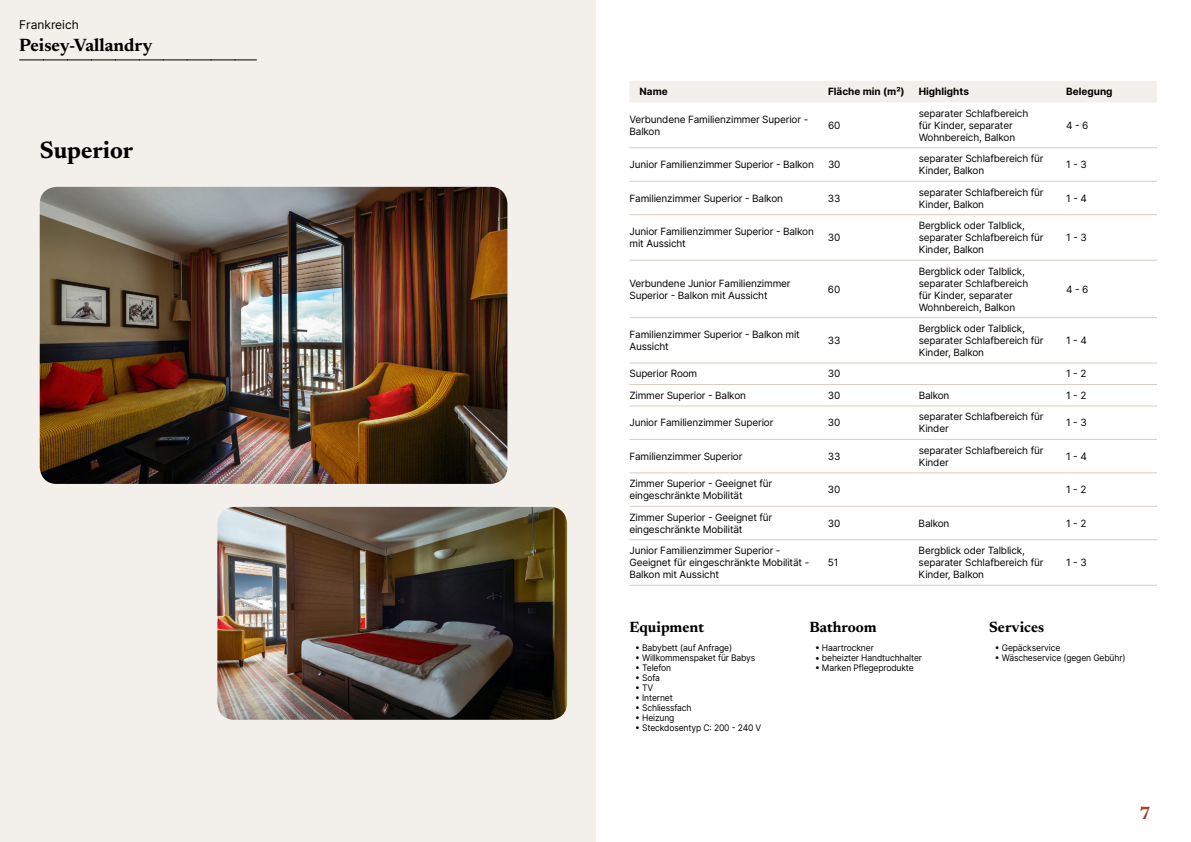
<style>
.page{position:relative;width:1191px;height:842px;background:#fff}
.page>*{position:absolute;margin:0;border:0;box-sizing:border-box;transform-origin:0 0}
.t1{font:700 24px "Newsreader 24 pt";color:#000}
.t2{font:700 18px "Newsreader 24 pt";color:#000}
.t3{font:700 18px "Newsreader 24 pt";color:#9d432c}
.t4{font:700 15px "Newsreader 24 pt";color:#000}
.t5{font:12px "Inter";color:#000}
.t6{font:10px/12px "Inter";letter-spacing:-.015em;color:#000}
.t7{font:700 10px "Inter";color:#000}
.t8{font:9px "Inter";letter-spacing:-.015em;color:#000;scale:.95 1}
</style>
<div class="page">
<div style="left:0;top:0;width:595px;height:842px;background:#f3f0ec"></div>
<img style="left:40px;top:187px;width:467px;height:297px">
<img style="left:217px;top:507px;width:350px;height:213px">
<svg style="left:20px;top:60px;width:236px;height:1px"></svg>
<div style="left:630px;top:81px;width:527px;height:21px;background:#f3f0ec"></div>
<hr style="left:629px;top:147px;width:199px;height:1px;background:#d7cdc1">
<hr style="left:828px;top:147px;width:90px;height:1px;background:#d7cdc1">
<hr style="left:918px;top:147px;width:148px;height:1px;background:#d7cdc1">
<hr style="left:1066px;top:147px;width:91px;height:1px;background:#d7cdc1">
<hr style="left:629px;top:181px;width:199px;height:1px;background:#d7cdc1">
<hr style="left:828px;top:181px;width:90px;height:1px;background:#d7cdc1">
<hr style="left:918px;top:181px;width:148px;height:1px;background:#d7cdc1">
<hr style="left:1066px;top:181px;width:91px;height:1px;background:#d7cdc1">
<hr style="left:629px;top:214px;width:199px;height:1px;background:#d7cdc1">
<hr style="left:828px;top:214px;width:90px;height:1px;background:#d7cdc1">
<hr style="left:918px;top:214px;width:148px;height:1px;background:#d7cdc1">
<hr style="left:1066px;top:214px;width:91px;height:1px;background:#d7cdc1">
<hr style="left:629px;top:260px;width:199px;height:1px;background:#d7cdc1">
<hr style="left:828px;top:260px;width:90px;height:1px;background:#d7cdc1">
<hr style="left:918px;top:260px;width:148px;height:1px;background:#d7cdc1">
<hr style="left:1066px;top:260px;width:91px;height:1px;background:#d7cdc1">
<hr style="left:629px;top:317px;width:199px;height:1px;background:#d7cdc1">
<hr style="left:828px;top:317px;width:90px;height:1px;background:#d7cdc1">
<hr style="left:918px;top:317px;width:148px;height:1px;background:#d7cdc1">
<hr style="left:1066px;top:317px;width:91px;height:1px;background:#d7cdc1">
<hr style="left:629px;top:363px;width:199px;height:1px;background:#d7cdc1">
<hr style="left:828px;top:363px;width:90px;height:1px;background:#d7cdc1">
<hr style="left:918px;top:363px;width:148px;height:1px;background:#d7cdc1">
<hr style="left:1066px;top:363px;width:91px;height:1px;background:#d7cdc1">
<hr style="left:629px;top:384px;width:199px;height:1px;background:#d7cdc1">
<hr style="left:828px;top:384px;width:90px;height:1px;background:#d7cdc1">
<hr style="left:918px;top:384px;width:148px;height:1px;background:#d7cdc1">
<hr style="left:1066px;top:384px;width:91px;height:1px;background:#d7cdc1">
<hr style="left:629px;top:405px;width:199px;height:1px;background:#d7cdc1">
<hr style="left:828px;top:405px;width:90px;height:1px;background:#d7cdc1">
<hr style="left:918px;top:405px;width:148px;height:1px;background:#d7cdc1">
<hr style="left:1066px;top:405px;width:91px;height:1px;background:#d7cdc1">
<hr style="left:629px;top:439px;width:199px;height:1px;background:#d7cdc1">
<hr style="left:828px;top:439px;width:90px;height:1px;background:#d7cdc1">
<hr style="left:918px;top:439px;width:148px;height:1px;background:#d7cdc1">
<hr style="left:1066px;top:439px;width:91px;height:1px;background:#d7cdc1">
<hr style="left:629px;top:472px;width:199px;height:1px;background:#d7cdc1">
<hr style="left:828px;top:472px;width:90px;height:1px;background:#d7cdc1">
<hr style="left:918px;top:472px;width:148px;height:1px;background:#d7cdc1">
<hr style="left:1066px;top:472px;width:91px;height:1px;background:#d7cdc1">
<hr style="left:629px;top:506px;width:199px;height:1px;background:#d7cdc1">
<hr style="left:828px;top:506px;width:90px;height:1px;background:#d7cdc1">
<hr style="left:918px;top:506px;width:148px;height:1px;background:#d7cdc1">
<hr style="left:1066px;top:506px;width:91px;height:1px;background:#d7cdc1">
<hr style="left:629px;top:539px;width:199px;height:1px;background:#d7cdc1">
<hr style="left:828px;top:539px;width:90px;height:1px;background:#d7cdc1">
<hr style="left:918px;top:539px;width:148px;height:1px;background:#d7cdc1">
<hr style="left:1066px;top:539px;width:91px;height:1px;background:#d7cdc1">
<hr style="left:629px;top:585px;width:199px;height:1px;background:#d7cdc1">
<hr style="left:828px;top:585px;width:90px;height:1px;background:#d7cdc1">
<hr style="left:918px;top:585px;width:148px;height:1px;background:#d7cdc1">
<hr style="left:1066px;top:585px;width:91px;height:1px;background:#d7cdc1">
<p class="t5" style="left:19px;top:15px;width:61px">Frankreich</p>
<h2 class="t2" style="left:19px;top:32px;width:134px">Peisey-Vallandry</h2>
<h1 class="t1" style="left:40px;top:133px;width:95px">Superior</h1>
<p class="t7" style="left:639px;top:84px;width:30px">Name</p>
<p class="t7" style="left:828px;top:84px;width:78px">Fläche min (m²)</p>
<p class="t7" style="left:918px;top:84px;width:52px">Highlights</p>
<p class="t7" style="left:1066px;top:84px;width:48px">Belegung</p>
<p class="t6" style="left:629px;top:113px;width:180px">Verbundene Familienzimmer Superior -<br>Balkon</p>
<p class="t6" style="left:828px;top:119px;width:14px">60</p>
<p class="t6" style="left:918px;top:107px;width:111px">separater Schlafbereich für Kinder, separater<br>Wohnbereich, Balkon</p>
<p class="t6" style="left:1066px;top:119px;width:24px">4 - 6</p>
<p class="t6" style="left:629px;top:158px;width:186px">Junior Familienzimmer Superior - Balkon</p>
<p class="t6" style="left:828px;top:158px;width:14px">30</p>
<p class="t6" style="left:918px;top:152px;width:126px">separater Schlafbereich für<br>Kinder, Balkon</p>
<p class="t6" style="left:1066px;top:158px;width:22px">1 - 3</p>
<p class="t6" style="left:629px;top:192px;width:155px">Familienzimmer Superior - Balkon</p>
<p class="t6" style="left:828px;top:192px;width:14px">33</p>
<p class="t6" style="left:918px;top:186px;width:126px">separater Schlafbereich für<br>Kinder, Balkon</p>
<p class="t6" style="left:1066px;top:192px;width:22px">1 - 4</p>
<p class="t6" style="left:629px;top:225px;width:186px">Junior Familienzimmer Superior - Balkon mit Aussicht</p>
<p class="t6" style="left:828px;top:231px;width:14px">30</p>
<p class="t6" style="left:918px;top:219px;width:126px">Bergblick oder Talblick, separater Schlafbereich für<br>Kinder, Balkon</p>
<p class="t6" style="left:1066px;top:231px;width:22px">1 - 3</p>
<p class="t6" style="left:629px;top:277px;width:163px">Verbundene Junior Familienzimmer<br>Superior - Balkon mit Aussicht</p>
<p class="t6" style="left:828px;top:283px;width:14px">60</p>
<p class="t6" style="left:629px;top:328px;width:172px">Familienzimmer Superior - Balkon mit<br>Aussicht</p>
<p class="t6" style="left:828px;top:334px;width:14px">33</p>
<p class="t6" style="left:918px;top:265px;width:111px">Bergblick oder Talblick, separater Schlafbereich für Kinder, separater<br>Wohnbereich, Balkon</p>
<p class="t6" style="left:918px;top:322px;width:126px">Bergblick oder Talblick, separater Schlafbereich für<br>Kinder, Balkon</p>
<p class="t6" style="left:1066px;top:283px;width:24px">4 - 6</p>
<p class="t6" style="left:1066px;top:334px;width:22px">1 - 4</p>
<p class="t6" style="left:629px;top:368px;width:69px">Superior Room</p>
<p class="t6" style="left:828px;top:368px;width:14px">30</p>
<p class="t6" style="left:1066px;top:368px;width:22px">1 - 2</p>
<p class="t6" style="left:629px;top:389px;width:118px">Zimmer Superior - Balkon</p>
<p class="t6" style="left:828px;top:389px;width:14px">30</p>
<p class="t6" style="left:918px;top:389px;width:32px">Balkon</p>
<p class="t6" style="left:1066px;top:389px;width:22px">1 - 2</p>
<p class="t6" style="left:629px;top:416px;width:145px">Junior Familienzimmer Superior</p>
<p class="t6" style="left:828px;top:416px;width:14px">30</p>
<p class="t6" style="left:918px;top:410px;width:126px">separater Schlafbereich für<br>Kinder</p>
<p class="t6" style="left:1066px;top:416px;width:22px">1 - 3</p>
<p class="t6" style="left:629px;top:450px;width:115px">Familienzimmer Superior</p>
<p class="t6" style="left:828px;top:450px;width:14px">33</p>
<p class="t6" style="left:918px;top:444px;width:126px">separater Schlafbereich für<br>Kinder</p>
<p class="t6" style="left:1066px;top:450px;width:22px">1 - 4</p>
<p class="t6" style="left:629px;top:477px;width:144px">Zimmer Superior - Geeignet für eingeschränkte Mobilität</p>
<p class="t6" style="left:828px;top:483px;width:14px">30</p>
<p class="t6" style="left:1066px;top:483px;width:22px">1 - 2</p>
<p class="t6" style="left:629px;top:511px;width:144px">Zimmer Superior - Geeignet für eingeschränkte Mobilität</p>
<p class="t6" style="left:828px;top:517px;width:14px">30</p>
<p class="t6" style="left:918px;top:517px;width:32px">Balkon</p>
<p class="t6" style="left:1066px;top:517px;width:22px">1 - 2</p>
<p class="t6" style="left:629px;top:544px;width:181px">Junior Familienzimmer Superior -<br>Geeignet für eingeschränkte Mobilität -<br>Balkon mit Aussicht</p>
<p class="t6" style="left:918px;top:544px;width:126px">Bergblick oder Talblick, separater Schlafbereich für<br>Kinder, Balkon</p>
<p class="t6" style="left:1066px;top:556px;width:22px">1 - 3</p>
<p class="t6" style="left:828px;top:556px;width:12px">51</p>
<h3 class="t4" style="left:629px;top:616px;width:76px">Equipment</h3>
<p class="t8" style="left:635px;top:641px;width:104px">• Babybett (auf Anfrage)</p>
<p class="t8" style="left:635px;top:651px;width:128px">• Willkommenspaket für Babys</p>
<p class="t8" style="left:635px;top:661px;width:39px">• Telefon</p>
<p class="t8" style="left:635px;top:671px;width:28px">• Sofa</p>
<p class="t8" style="left:635px;top:681px;width:21px">• TV</p>
<p class="t8" style="left:635px;top:691px;width:41px">• Internet</p>
<p class="t8" style="left:635px;top:701px;width:61px">• Schliessfach</p>
<p class="t8" style="left:635px;top:711px;width:43px">• Heizung</p>
<p class="t8" style="left:635px;top:721px;width:134px">• Steckdosentyp C: 200 - 240 V</p>
<h3 class="t4" style="left:809px;top:616px;width:69px">Bathroom</h3>
<p class="t8" style="left:815px;top:641px;width:63px">• Haartrockner</p>
<p class="t8" style="left:815px;top:651px;width:114px">• beheizter Handtuchhalter</p>
<p class="t8" style="left:815px;top:661px;width:106px">• Marken Pflegeprodukte</p>
<h3 class="t4" style="left:989px;top:616px;width:57px">Services</h3>
<p class="t8" style="left:994px;top:641px;width:70px">• Gepäckservice</p>
<p class="t8" style="left:994px;top:651px;width:139px">• Wäscheservice (gegen Gebühr)</p>
<h2 class="t3" style="left:1139px;top:800px;width:13px">7</h2>
</div>
